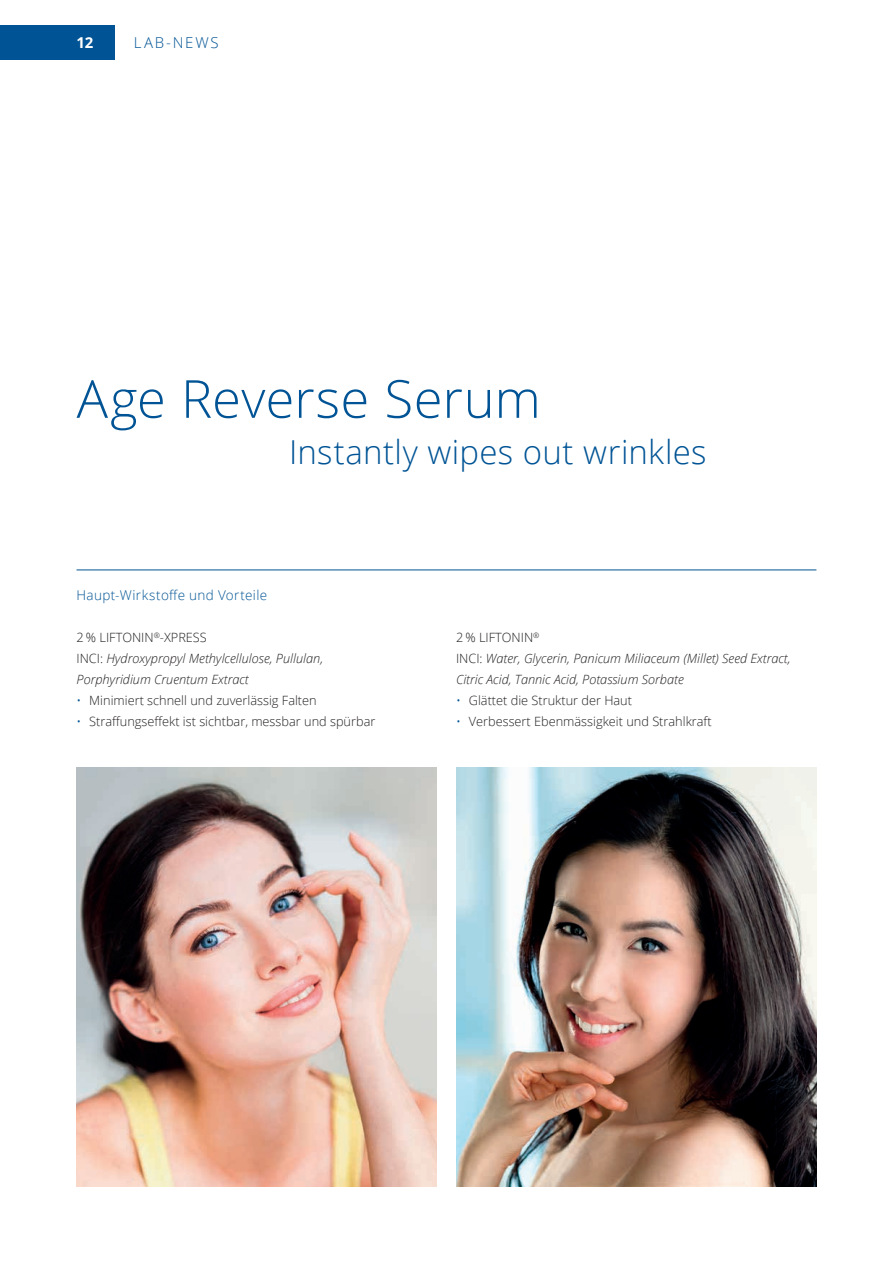
<style>
.page{position:relative;width:893px;height:1263px;background:#fff}
.page>*{position:absolute;margin:0;border:0;box-sizing:border-box;transform-origin:0 0}
.t1{font:300 52.5px "Open Sans";letter-spacing:.005em;color:#005495}
.t2{font:300 33px "Open Sans";letter-spacing:.01em;color:#005495}
.t3{font:300 15px "Open Sans";letter-spacing:.12em;color:#005495}
.t4{font:700 15px "Open Sans";color:#fff}
.t5{font:300 13.5px "Open Sans";letter-spacing:.03em;color:#005495}
.t6{font:italic 300 12.75px/21px "Open Sans";color:#231f20}
.t7{font:300 12.75px "Open Sans";color:#231f20}
.s1{font-style:normal}
.s2{color:#005495}
</style>
<div class="page">
<div style="left:0;top:26px;width:115px;height:34px;background:#005495"></div>
<hr style="left:77px;top:569px;width:739px;height:1px;background:#005495">
<img style="left:456px;top:767px;width:360px;height:419px">
<img style="left:77px;top:767px;width:360px;height:419px">
<p class="t4" style="left:77px;top:32px;width:18px">12</p>
<p class="t3" style="left:134px;top:32px;width:86px">LAB-NEWS</p>
<h1 class="t1" style="left:77px;top:363px;width:466px">Age Reverse Serum</h1>
<h2 class="t2" style="left:289px;top:430px;width:419px">Instantly wipes out wrinkles</h2>
<p class="t5" style="left:77px;top:586px;width:192px">Haupt-Wirkstoffe und Vorteile</p>
<p class="t6" style="left:77px;top:626px;width:248px"><span class="s1">2 % LIFTONIN</span><sup>®</sup><span class="s1">-XPRESS<br>INCI:</span> Hydroxypropyl Methylcellulose, Pullulan,<br>Porphyridium Cruentum Extract</p>
<p class="t7" style="left:77px;top:691px;width:242px"><span class="s2">•</span> Minimiert schnell und zuverlässig Falten</p>
<p class="t7" style="left:77px;top:712px;width:300px"><span class="s2">•</span> Straffungseffekt ist sichtbar, messbar und spürbar</p>
<p class="t6" style="left:456px;top:626px;width:336px"><span class="s1">2 % LIFTONIN</span><sup>®<br></sup><span class="s1">INCI:</span> Water, Glycerin, Panicum Miliaceum (Millet) Seed Extract,<br>Citric Acid, Tannic Acid, Potassium Sorbate</p>
<p class="t7" style="left:456px;top:691px;width:178px"><span class="s2">•</span> Glättet die Struktur der Haut</p>
<p class="t7" style="left:456px;top:712px;width:257px"><span class="s2">•</span> Verbessert Ebenmässigkeit und Strahlkraft</p>
</div>
